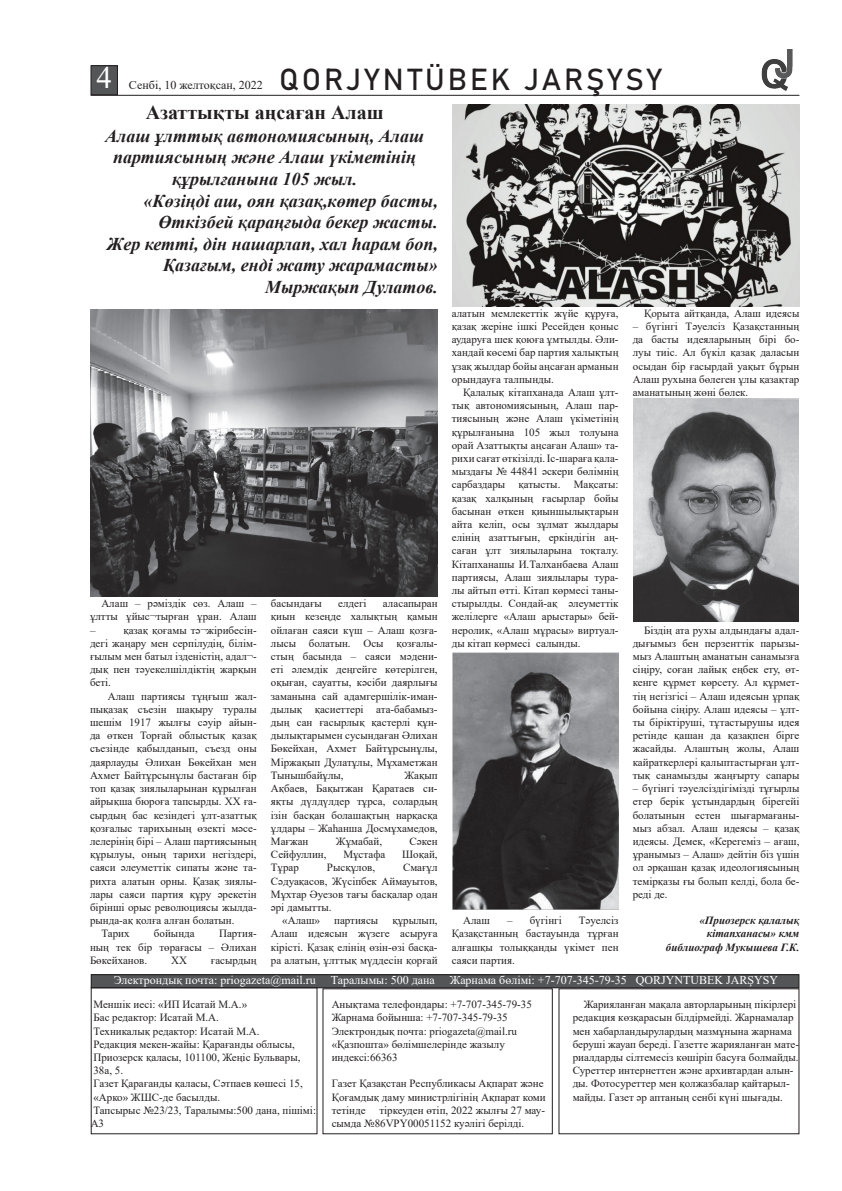
<style>
.page{position:relative;width:842px;height:1191px;background:#fff}
.page>*{position:absolute;margin:0;border:0;box-sizing:border-box;transform-origin:0 0}
.t1{font:31px "Times New Roman";color:#fff}
.t2{font:30px "Bahnschrift 400 100";letter-spacing:.1em;color:#231f20}
.t3{font:700 20px "Times New Roman";color:#231f20}
.t4{font:italic 700 18px "Times New Roman";color:#231f20}
.t5{font:12px "Times New Roman";color:#fff}
.t6{font:12px "Times New Roman";color:#231f20}
.t7{font:11px/13.2px "Times New Roman";color:#231f20;text-align:justify}
.t8{font:italic 700 11px/13.2px "Times New Roman";color:#231f20;text-align:right}
</style>
<div class="page">
<hr style="left:91px;top:95px;width:708px;height:1px;background:#231f20">
<div style="left:91px;top:66px;width:26px;height:29px;background:#545557"></div>
<div style="left:90px;top:65px;width:28px;height:30px;border:1px solid #231f20"></div>
<img style="left:761px;top:49px;width:32px;height:42px">
<div style="left:91px;top:974px;width:708px;height:13px;background:#545557"></div>
<div style="left:91px;top:974px;width:708px;height:14px;border:1px solid #231f20"></div>
<div style="left:91px;top:987px;width:226px;height:147px;border:1px solid #231f20"></div>
<div style="left:322px;top:988px;width:231px;height:146px;border:1px solid #231f20"></div>
<div style="left:558px;top:988px;width:241px;height:146px;border:1px solid #231f20"></div>
<img style="left:90px;top:309px;width:347px;height:288px">
<img style="left:452px;top:104px;width:347px;height:202px">
<img style="left:452px;top:653px;width:166px;height:256px">
<img style="left:633px;top:398px;width:166px;height:223px">
<h1 class="t1" style="left:96px;top:55px;width:17px">4</h1>
<p class="t6" style="left:129px;top:76px;width:135px">Сенбі, 10 желтоқсан, 2022</p>
<h2 class="t2" style="left:279px;top:57px;width:384px">QORJYNTÜBEK JARŞYSY</h2>
<h3 class="t3" style="left:146px;top:98px;width:239px">Азаттықты аңсаған Алаш</h3>
<h3 class="t4" style="left:105px;top:123px;width:320px">Алаш ұлттық автономиясының, Алаш</h3>
<h3 class="t4" style="left:113px;top:145px;width:305px">партиясының және Алаш үкіметінің</h3>
<h3 class="t4" style="left:172px;top:166px;width:187px">құрылғанына 105 жыл.</h3>
<h3 class="t4" style="left:144px;top:188px;width:296px">«Көзіңді аш, оян қазақ,көтер басты,</h3>
<h3 class="t4" style="left:159px;top:210px;width:281px">Өткізбей қараңғыда бекер жасты.</h3>
<h3 class="t4" style="left:107px;top:231px;width:332px">Жер кетті, дін нашарлап, хал һарам боп,</h3>
<h3 class="t4" style="left:163px;top:253px;width:276px">Қазағым, енді жату жарамасты»</h3>
<h3 class="t4" style="left:265px;top:274px;width:174px">Мыржақып Дулатов.</h3>
<p class="t7" style="left:101px;top:596px;width:157px">Алаш – рәміздік сөз. Алаш –</p>
<p class="t7" style="left:90px;top:610px;width:168px">ұлтты ұйыс¬тырған ұран. Алаш</p>
<p class="t7" style="left:123px;top:623px;width:135px">қазақ қоғамы тә¬жірибесін-</p>
<p class="t7" style="left:90px;top:636px;width:168px">дегі жаңару мен серпілудің, білім-</p>
<p class="t7" style="left:90px;top:649px;width:168px">ғылым мен батыл ізденістің, адал¬-</p>
<p class="t7" style="left:90px;top:662px;width:168px">дық пен тәуекелшілдіктің жарқын</p>
<p class="t7" style="left:90px;top:676px;width:22px">беті.</p>
<p class="t7" style="left:108px;top:689px;width:150px">Алаш партиясы тұңғыш жал-</p>
<p class="t7" style="left:90px;top:702px;width:168px">пықазақ съезін шақыру туралы</p>
<p class="t7" style="left:90px;top:715px;width:168px">шешім 1917 жылғы сәуір айын-</p>
<p class="t7" style="left:90px;top:728px;width:168px">да өткен Торғай облыстық қазақ</p>
<p class="t7" style="left:90px;top:742px;width:168px">съезінде қабылданып, съезд оны</p>
<p class="t7" style="left:90px;top:755px;width:168px">даярлауды Әлихан Бөкейхан мен</p>
<p class="t7" style="left:90px;top:768px;width:168px">Ахмет Байтұрсынұлы бастаған бір</p>
<p class="t7" style="left:90px;top:781px;width:168px">топ қазақ зиялыларынан құрылған</p>
<p class="t7" style="left:90px;top:794px;width:168px">айрықша бюроға тапсырды. XX ға-</p>
<p class="t7" style="left:90px;top:808px;width:168px">сырдың бас кезіндегі ұлт-азаттық</p>
<p class="t7" style="left:90px;top:821px;width:168px">қозғалыс тарихының өзекті мәсе-</p>
<p class="t7" style="left:90px;top:834px;width:168px">лелерінің бірі – Алаш партиясының</p>
<p class="t7" style="left:90px;top:847px;width:168px">құрылуы, оның тарихи негіздері,</p>
<p class="t7" style="left:90px;top:860px;width:168px">саяси әлеуметтік сипаты және та-</p>
<p class="t7" style="left:90px;top:874px;width:168px">рихта алатын орны. Қазақ зиялы-</p>
<p class="t7" style="left:90px;top:887px;width:168px">лары саяси партия құру әрекетін</p>
<p class="t7" style="left:90px;top:900px;width:168px">бірінші орыс революциясы жылда-</p>
<p class="t7" style="left:90px;top:913px;width:146px">рында-ақ қолға алған болатын.</p>
<p class="t7" style="left:101px;top:926px;width:30px">Тарих</p>
<p class="t7" style="left:154px;top:926px;width:42px">бойында</p>
<p class="t7" style="left:90px;top:926px;width:168px;text-indent:129px">Партия&shy;ның тек бір төрағасы – Әлихан Бөкейханов.</p>
<p class="t7" style="left:171px;top:953px;width:17px">XX</p>
<p class="t7" style="left:211px;top:953px;width:47px">ғасырдың</p>
<p class="t7" style="left:271px;top:596px;width:53px">басындағы</p>
<p class="t7" style="left:338px;top:596px;width:30px">елдегі</p>
<p class="t7" style="left:271px;top:596px;width:168px;text-indent:112px">аласапыран қиын кезеңде халықтың қамын ойлаған саяси күш – Алаш қозға&shy;лысы болатын. Осы қозғалы&shy;стың басында – саяси мәдени&shy;еті әлемдік деңгейге көтерілген, оқыған, сауатты, кәсіби даярлығы заманына сай адамгершілік-иман&shy;дылық қасиеттері ата-бабамыз&shy;дың сан ғасырлық қастерлі құн&shy;дылықтарымен сусындаған Әлихан Бөкейхан, Ахмет Байтұрсынұлы, Міржақып Дулатұлы, Мұхаметжан Тынышбайұлы,</p>
<p class="t7" style="left:271px;top:768px;width:168px;text-indent:134px">Жақып Ақбаев, Бақытжан Қаратаев си&shy;яқты дүлдүлдер тұрса, солардың ізін басқан болашақтың нарқасқа ұлдары – Жаһанша Досмұхамедов, Мағжан</p>
<p class="t7" style="left:336px;top:834px;width:48px">Жұмабай,</p>
<p class="t7" style="left:410px;top:834px;width:30px">Сәкен</p>
<p class="t7" style="left:271px;top:847px;width:57px">Сейфуллин,</p>
<p class="t7" style="left:343px;top:847px;width:44px">Мұстафа</p>
<p class="t7" style="left:402px;top:847px;width:37px">Шоқай,</p>
<p class="t7" style="left:271px;top:860px;width:30px">Тұрар</p>
<p class="t7" style="left:327px;top:860px;width:50px">Рысқұлов,</p>
<p class="t7" style="left:403px;top:860px;width:36px">Смағұл</p>
<p class="t7" style="left:271px;top:874px;width:168px">Сәдуақасов, Жүсіпбек Аймауытов,</p>
<p class="t7" style="left:271px;top:887px;width:168px">Мұхтар Әуезов тағы басқалар одан</p>
<p class="t7" style="left:271px;top:900px;width:62px">әрі дамытты.</p>
<p class="t7" style="left:282px;top:913px;width:39px">«Алаш»</p>
<p class="t7" style="left:334px;top:913px;width:46px">партиясы</p>
<p class="t7" style="left:271px;top:913px;width:168px;text-indent:121px">құрылып, Алаш идеясын жүзеге асыруға кірісті. Қазақ елінің өзін-өзі басқа&shy;ра алатын, ұлттық мүддесін қорғай</p>
<p class="t7" style="left:452px;top:306px;width:168px">алатын мемлекеттік жүйе құруға, қазақ жеріне ішкі Ресейден қоныс аударуға шек қоюға ұмтылды. Әли&shy;хандай көсемі бар партия халықтың ұзақ жылдар бойы аңсаған арманын орындауға талпынды.</p>
<p class="t7" style="left:452px;top:385px;width:168px;text-indent:11px">Қалалық кітапханада Алаш ұлт&shy;тық автономиясының, Алаш пар&shy;тиясының және Алаш үкіметінің құрылғанына 105 жыл толуына орай Азаттықты аңсаған Алаш» та&shy;рихи сағат өткізілді. Іс-шараға қала&shy;мыздағы № 44841 әскери бөлімнің сарбаздары қатысты. Мақсаты: қазақ халқының ғасырлар бойы басынан өткен қиыншылықтарын айта келіп, осы зұлмат жылдары елінің азаттығын, еркіндігін аң&shy;саған ұлт зиялыларына тоқталу.<br>Кітапханашы И.Талханбаева Алаш партиясы, Алаш зиялылары тура&shy;лы айтып өтті. Кітап көрмесі таны&shy;стырылды. Сондай-ақ әлеуметтік желілерге «Алаш арыстары» бей&shy;неролик, «Алаш мұрасы» виртуал&shy;ды кітап көрмесі салынды.</p>
<p class="t7" style="left:452px;top:913px;width:168px;text-indent:127px">Тәуелсіз Қазақстанның бастауында тұрған алғашқы толыққанды үкімет пен саяси партия.</p>
<p class="t7" style="left:463px;top:913px;width:28px">Алаш</p>
<p class="t7" style="left:507px;top:913px;width:56px">– бүгінгі</p>
<p class="t7" style="left:644px;top:306px;width:157px">Қорыта айтқанда, Алаш идеясы</p>
<p class="t7" style="left:633px;top:319px;width:168px">– бүгінгі Тәуелсіз Қазақстанның да басты идеяларының бірі бо&shy;луы тиіс. Ал бүкіл қазақ даласын осыдан бір ғасырдай уақыт бұрын Алаш рухына бөлеген ұлы қазақтар аманатының жөні бөлек.</p>
<p class="t7" style="left:633px;top:623px;width:168px;text-indent:11px">Біздің ата рухы алдындағы адал&shy;дығымыз бен перзенттік парызы&shy;мыз Алаштың аманатын санамызға сіңіру, соған лайық еңбек ету, өт&shy;кенге құрмет көрсету. Ал құрмет&shy;тің негізгісі – Алаш идеясын ұрпақ бойына сіңіру. Алаш идеясы – ұлт&shy;ты біріктіруші, тұтастырушы идея ретінде қашан да қазақпен бірге жасайды. Алаштың жолы, Алаш кайраткерлері қалыптастырған ұлт&shy;тық санамызды жаңғырту сапары</p>
<p class="t7" style="left:633px;top:781px;width:168px">– бүгінгі тәуелсіздігімізді тұғырлы етер берік ұстындардың бірегейі болатынын естен шығармағаны&shy;мыз абзал. Алаш идеясы – қазақ идеясы. Демек, «Керегеміз – ағаш, ұранымыз – Алаш» дейтін біз үшін ол әрқашан қазақ идеологиясының темірқазы ғы болып келді, бола бе&shy;реді де.</p>
<p class="t8" style="left:666px;top:913px;width:135px">«Приозерск қалалық кітапханасы» кмм библиограф Мукышева Г.К.</p>
<p class="t5" style="left:114px;top:971px;width:204px">Электрондық почта: priogazeta@mail.ru</p>
<p class="t5" style="left:331px;top:971px;width:105px">Таралымы: 500 дана</p>
<p class="t5" style="left:450px;top:971px;width:330px">Жарнама бөлімі: +7-707-345-79-35 QORJYNTÜBEK JARŞYSY</p>
<p class="t7" style="left:91px;top:997px;width:227px;text-align:left">Меншік иесі: «ИП Исатай М.А.»<br>Бас редактор: Исатай М.А.<br>Техникалық редактор: Исатай М.А.<br>Редакция мекен-жайы: Қарағанды облысы,<br>Приозерск қаласы, 101100, Жеңіс Бульвары,<br>38a, 5.<br>Газет Қарағанды қаласы, Сәтпаев көшесі 15, «Арко» ЖШС-де басылды.<br>Тапсырыс №23/23, Таралымы:500 дана, пішімі:<br>А3</p>
<p class="t7" style="left:332px;top:997px;width:202px;text-align:left">Анықтама телефондары: +7-707-345-79-35<br>Жарнама бойынша: +7-707-345-79-35<br>Электрондық почта: priogazeta@mail.ru «Қазпошта» бөлімшелерінде жазылу индексі:66363</p>
<p class="t7" style="left:573px;top:997px;width:228px;text-align:left;text-indent:11px">Жарияланған мақала авторларының пікірлері редакция көзқарасын білдірмейді. Жарнамалар мен хабарландырулардың мазмұнына жарнама беруші жауап береді. Газетте жарияланған мате&shy;риалдарды сілтемесіз көшіріп басуға болмайды.<br>Суреттер интернеттен және архивтардан алын&shy;ды. Фотосуреттер мен қолжазбалар қайтарыл&shy;майды. Газет әр аптаның сенбі күні шығады.</p>
<p class="t7" style="left:332px;top:1076px;width:216px;text-align:left">Газет Қазақстан Республикасы Ақпарат және<br>Қоғамдық даму министрлігінің Ақпарат коми тетінде</p>
<p class="t7" style="left:332px;top:1103px;width:215px;text-indent:48px">тіркеуден өтіп, 2022 жылғы 27 мау&shy;сымда №86VPY00051152 куәлігі берілді.</p>
</div>
